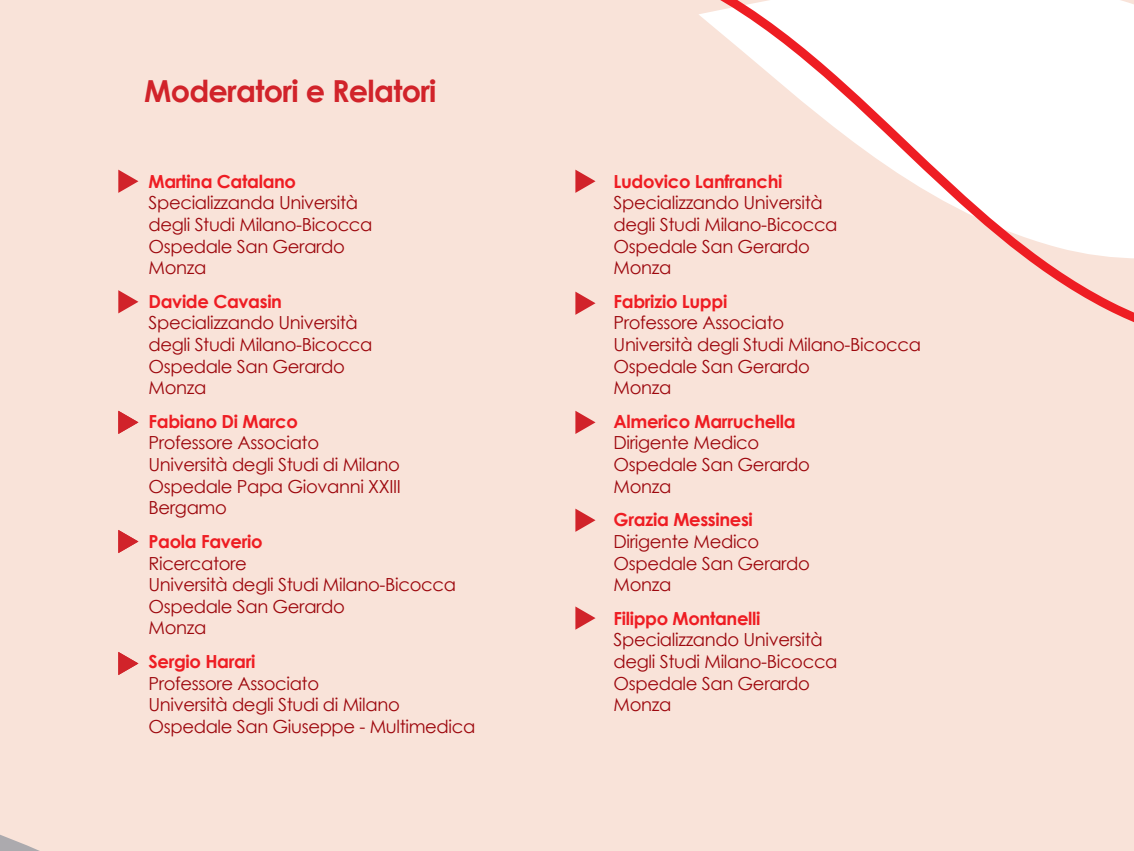
<style>
.page{position:relative;width:1134px;height:851px;background:#fff}
.page>*{position:absolute;margin:0;border:0;box-sizing:border-box;transform-origin:0 0}
.Stile_di_paragrafo_1{font:700 30.4px "Century Gothic";letter-spacing:-.025em;color:#d1232a}
.Stile_di_paragrafo_1-2{font:18px "Century Gothic";letter-spacing:-.02em;color:#9d070d}
.Stile_di_paragrafo_1-3{font:700 18px "Century Gothic";letter-spacing:-.02em;color:#ee1d23}
</style>
<div class="page">
<div style="left:0;top:0;width:1134px;height:850px;background:#f9e3d9"></div>
<svg style="left:118px;top:170px;width:20px;height:23px"></svg>
<svg style="left:575px;top:410px;width:20px;height:24px"></svg>
<svg style="left:575px;top:508px;width:20px;height:23px"></svg>
<svg style="left:575px;top:606px;width:20px;height:23px"></svg>
<svg style="left:118px;top:410px;width:20px;height:24px"></svg>
<svg style="left:118px;top:530px;width:20px;height:23px"></svg>
<svg style="left:118px;top:652px;width:20px;height:23px"></svg>
<svg style="left:575px;top:0;width:559px;height:322px"></svg>
<svg style="left:118px;top:290px;width:20px;height:23px"></svg>
<p class="Stile_di_paragrafo_1" style="left:144px;top:72px;width:294px">Moderatori e Relatori</p>
<p class="Stile_di_paragrafo_1-3" style="left:149px;top:170px;width:149px">Martina Catalano</p>
<p class="Stile_di_paragrafo_1-2" style="left:149px;top:192px;width:211px">Specializzanda Università</p>
<p class="Stile_di_paragrafo_1-2" style="left:149px;top:213px;width:225px">degli Studi Milano-Bicocca</p>
<p class="Stile_di_paragrafo_1-2" style="left:149px;top:235px;width:198px">Ospedale San Gerardo</p>
<p class="Stile_di_paragrafo_1-2" style="left:149px;top:256px;width:59px">Monza</p>
<p class="Stile_di_paragrafo_1-3" style="left:149px;top:290px;width:135px">Davide Cavasin</p>
<p class="Stile_di_paragrafo_1-2" style="left:149px;top:312px;width:211px">Specializzando Università</p>
<p class="Stile_di_paragrafo_1-2" style="left:149px;top:333px;width:225px">degli Studi Milano-Bicocca</p>
<p class="Stile_di_paragrafo_1-2" style="left:149px;top:355px;width:198px">Ospedale San Gerardo</p>
<p class="Stile_di_paragrafo_1-2" style="left:149px;top:376px;width:59px">Monza</p>
<p class="Stile_di_paragrafo_1-3" style="left:149px;top:410px;width:151px">Fabiano Di Marco</p>
<p class="Stile_di_paragrafo_1-2" style="left:149px;top:432px;width:172px">Professore Associato</p>
<p class="Stile_di_paragrafo_1-2" style="left:149px;top:453px;width:253px">Università degli Studi di Milano</p>
<p class="Stile_di_paragrafo_1-2" style="left:149px;top:475px;width:254px">Ospedale Papa Giovanni XXIII</p>
<p class="Stile_di_paragrafo_1-2" style="left:149px;top:496px;width:80px">Bergamo</p>
<p class="Stile_di_paragrafo_1-3" style="left:149px;top:530px;width:116px">Paola Faverio</p>
<p class="Stile_di_paragrafo_1-2" style="left:149px;top:552px;width:100px">Ricercatore</p>
<p class="Stile_di_paragrafo_1-2" style="left:149px;top:573px;width:309px">Università degli Studi Milano-Bicocca</p>
<p class="Stile_di_paragrafo_1-2" style="left:149px;top:595px;width:198px">Ospedale San Gerardo</p>
<p class="Stile_di_paragrafo_1-2" style="left:149px;top:616px;width:59px">Monza</p>
<p class="Stile_di_paragrafo_1-3" style="left:149px;top:650px;width:108px">Sergio Harari</p>
<p class="Stile_di_paragrafo_1-2" style="left:149px;top:672px;width:172px">Professore Associato</p>
<p class="Stile_di_paragrafo_1-2" style="left:149px;top:693px;width:253px">Università degli Studi di Milano</p>
<p class="Stile_di_paragrafo_1-2" style="left:149px;top:715px;width:328px">Ospedale San Giuseppe - Multimedica</p>
<p class="Stile_di_paragrafo_1-3" style="left:614px;top:170px;width:170px">Ludovico Lanfranchi</p>
<p class="Stile_di_paragrafo_1-2" style="left:614px;top:192px;width:211px">Specializzando Università</p>
<p class="Stile_di_paragrafo_1-2" style="left:614px;top:213px;width:225px">degli Studi Milano-Bicocca</p>
<p class="Stile_di_paragrafo_1-2" style="left:614px;top:235px;width:198px">Ospedale San Gerardo</p>
<p class="Stile_di_paragrafo_1-2" style="left:614px;top:256px;width:59px">Monza</p>
<p class="Stile_di_paragrafo_1-3" style="left:614px;top:290px;width:115px">Fabrizio Luppi</p>
<p class="Stile_di_paragrafo_1-2" style="left:614px;top:312px;width:172px">Professore Associato</p>
<p class="Stile_di_paragrafo_1-2" style="left:614px;top:333px;width:309px">Università degli Studi Milano-Bicocca</p>
<p class="Stile_di_paragrafo_1-2" style="left:614px;top:355px;width:198px">Ospedale San Gerardo</p>
<p class="Stile_di_paragrafo_1-2" style="left:614px;top:376px;width:59px">Monza</p>
<p class="Stile_di_paragrafo_1-3" style="left:614px;top:410px;width:184px">Almerico Marruchella</p>
<p class="Stile_di_paragrafo_1-2" style="left:614px;top:432px;width:147px">Dirigente Medico</p>
<p class="Stile_di_paragrafo_1-2" style="left:614px;top:453px;width:198px">Ospedale San Gerardo</p>
<p class="Stile_di_paragrafo_1-2" style="left:614px;top:475px;width:59px">Monza</p>
<p class="Stile_di_paragrafo_1-3" style="left:614px;top:508px;width:141px">Grazia Messinesi</p>
<p class="Stile_di_paragrafo_1-2" style="left:614px;top:530px;width:147px">Dirigente Medico</p>
<p class="Stile_di_paragrafo_1-2" style="left:614px;top:552px;width:198px">Ospedale San Gerardo</p>
<p class="Stile_di_paragrafo_1-2" style="left:614px;top:573px;width:59px">Monza</p>
<p class="Stile_di_paragrafo_1-3" style="left:614px;top:606px;width:148px">Filippo Montanelli</p>
<p class="Stile_di_paragrafo_1-2" style="left:614px;top:628px;width:211px">Specializzando Università</p>
<p class="Stile_di_paragrafo_1-2" style="left:614px;top:650px;width:225px">degli Studi Milano-Bicocca</p>
<p class="Stile_di_paragrafo_1-2" style="left:614px;top:672px;width:198px">Ospedale San Gerardo</p>
<p class="Stile_di_paragrafo_1-2" style="left:614px;top:693px;width:59px">Monza</p>
</div>
